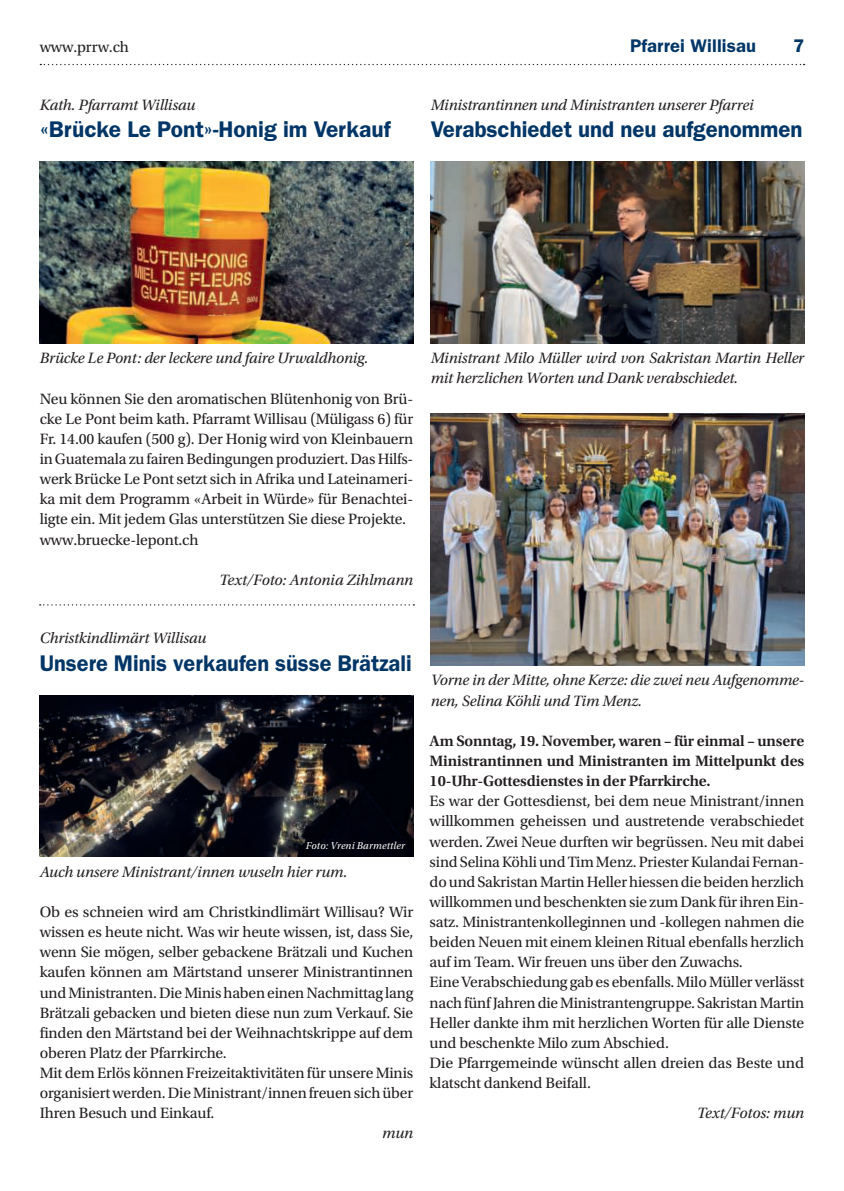
<style>
.page{position:relative;width:844px;height:1191px;background:#fff}
.page>*{position:absolute;margin:0;border:0;box-sizing:border-box;transform-origin:0 0}
.t1{font:600 22.75px "ITC Franklin Gothic Std";color:#003667}
.t2{font:600 22.75px "ITC Franklin Gothic Std";color:#003667;scale:.96 1}
.t3{font:600 18.38px "ITC Franklin Gothic Std";letter-spacing:.005em;color:#003667}
.t4{font:15.75px/20.1px "Utopia Std";letter-spacing:-.01em;color:#231f20}
.t5{font:italic 15.75px/20.1px "Utopia Std";letter-spacing:-.01em;color:#231f20}
.t6{font:600 15.75px/20.1px "Utopia Std";letter-spacing:-.01em;color:#231f20;text-align:justify}
.t7{font:italic 10.5px "Utopia Std";letter-spacing:.02em;color:#fff}
</style>
<div class="page">
<svg style="left:40px;top:64px;width:764px;height:1px"></svg>
<img style="left:40px;top:162px;width:373px;height:181px">
<svg style="left:40px;top:604px;width:374px;height:1px"></svg>
<img style="left:40px;top:695px;width:373px;height:161px">
<img style="left:430px;top:162px;width:374px;height:181px">
<img style="left:430px;top:413px;width:374px;height:252px">
<p class="t4" style="left:40px;top:37px;width:91px">www.prrw.ch</p>
<p class="t3" style="left:630px;top:35px;width:127px">Pfarrei Willisau</p>
<p class="t3" style="left:793px;top:35px;width:13px">7</p>
<p class="t5" style="left:40px;top:95px;width:157px">Kath. Pfarramt Willisau</p>
<h1 class="t1" style="left:40px;top:116px;width:352px">«Brücke Le Pont»-Honig im Verkauf</h1>
<p class="t5" style="left:430px;top:95px;width:324px">Ministrantinnen und Ministranten unserer Pfarrei</p>
<h1 class="t1" style="left:430px;top:116px;width:373px">Verabschiedet und neu aufgenommen</h1>
<p class="t5" style="left:40px;top:348px;width:330px">Brücke Le Pont: der leckere und faire Urwaldhonig.</p>
<p class="t4" style="left:40px;top:389px;width:375px">Neu können Sie den aromatischen Blütenhonig von Brü&shy;cke Le Pont beim kath. Pfarramt Willisau (Müligass 6) für Fr. 14.00 kaufen (500 g). Der Honig wird von Kleinbauern in Guatemala zu fairen Bedingungen produziert. Das Hilfs&shy;werk Brücke Le Pont setzt sich in Afrika und Lateinameri&shy;ka mit dem Programm «Arbeit in Würde» für Benachtei&shy;ligte ein. Mit jedem Glas unterstützen Sie diese Projekte. www.bruecke-lepont.ch</p>
<p class="t5" style="left:219px;top:570px;width:195px">Text/Foto: Antonia Zihlmann</p>
<p class="t5" style="left:430px;top:348px;width:375px">Ministrant Milo Müller wird von Sakristan Martin Heller mit herzlichen Worten und Dank verabschiedet.</p>
<p class="t5" style="left:40px;top:628px;width:168px">Christkindlimärt Willisau</p>
<h1 class="t2" style="left:40px;top:649px;width:389px">Unsere Minis verkaufen süsse Brätzali</h1>
<p class="t7" style="left:306px;top:840px;width:101px">Foto: Vreni Barmettler</p>
<p class="t5" style="left:40px;top:861px;width:309px">Auch unsere Ministrant/innen wuseln hier rum.</p>
<p class="t4" style="left:40px;top:902px;width:375px">Ob es schneien wird am Christkindlimärt Willisau? Wir wissen es heute nicht. Was wir heute wissen, ist, dass Sie, wenn Sie mögen, selber gebackene Brätzali und Kuchen kaufen können am Märtstand unserer Ministrantinnen und Ministranten. Die Minis haben einen Nachmittag lang Brätzali gebacken und bieten diese nun zum Verkauf. Sie finden den Märtstand bei der Weihnachtskrippe auf dem oberen Platz der Pfarrkirche.<br>Mit dem Erlös können Freizeitaktivitäten für unsere Minis organisiert werden. Die Ministrant/innen freuen sich über Ihren Besuch und Einkauf.</p>
<p class="t5" style="left:382px;top:1123px;width:33px">mun</p>
<p class="t5" style="left:430px;top:670px;width:375px">Vorne in der Mitte, ohne Kerze: die zwei neu Aufgenomme&shy;nen, Selina Köhli und Tim Menz.</p>
<p class="t6" style="left:429px;top:731px;width:376px">Am Sonntag, 19. November, waren – für einmal – unsere Ministrantinnen und Ministranten im Mittelpunkt des 10-Uhr-Gottesdienstes in der Pfarrkirche.</p>
<p class="t4" style="left:429px;top:791px;width:376px">Es war der Gottesdienst, bei dem neue Ministrant/innen willkommen geheissen und austretende verabschiedet werden. Zwei Neue durften wir begrüssen. Neu mit dabei sind Selina Köhli und Tim Menz. Priester Kulandai Fernan&shy;do und Sakristan Martin Heller hiessen die beiden herzlich willkommen und beschenkten sie zum Dank für ihren Ein&shy;satz. Ministrantenkolleginnen und -kollegen nahmen die beiden Neuen mit einem kleinen Ritual ebenfalls herzlich auf im Team. Wir freuen uns über den Zuwachs.<br>Eine Verabschiedung gab es ebenfalls. Milo Müller verlässt nach fünf Jahren die Ministrantengruppe. Sakristan Martin Heller dankte ihm mit herzlichen Worten für alle Dienste und beschenkte Milo zum Abschied.<br>Die Pfarrgemeinde wünscht allen dreien das Beste und klatscht dankend Beifall.</p>
<p class="t5" style="left:697px;top:1103px;width:109px">Text/Fotos: mun</p>
</div>
